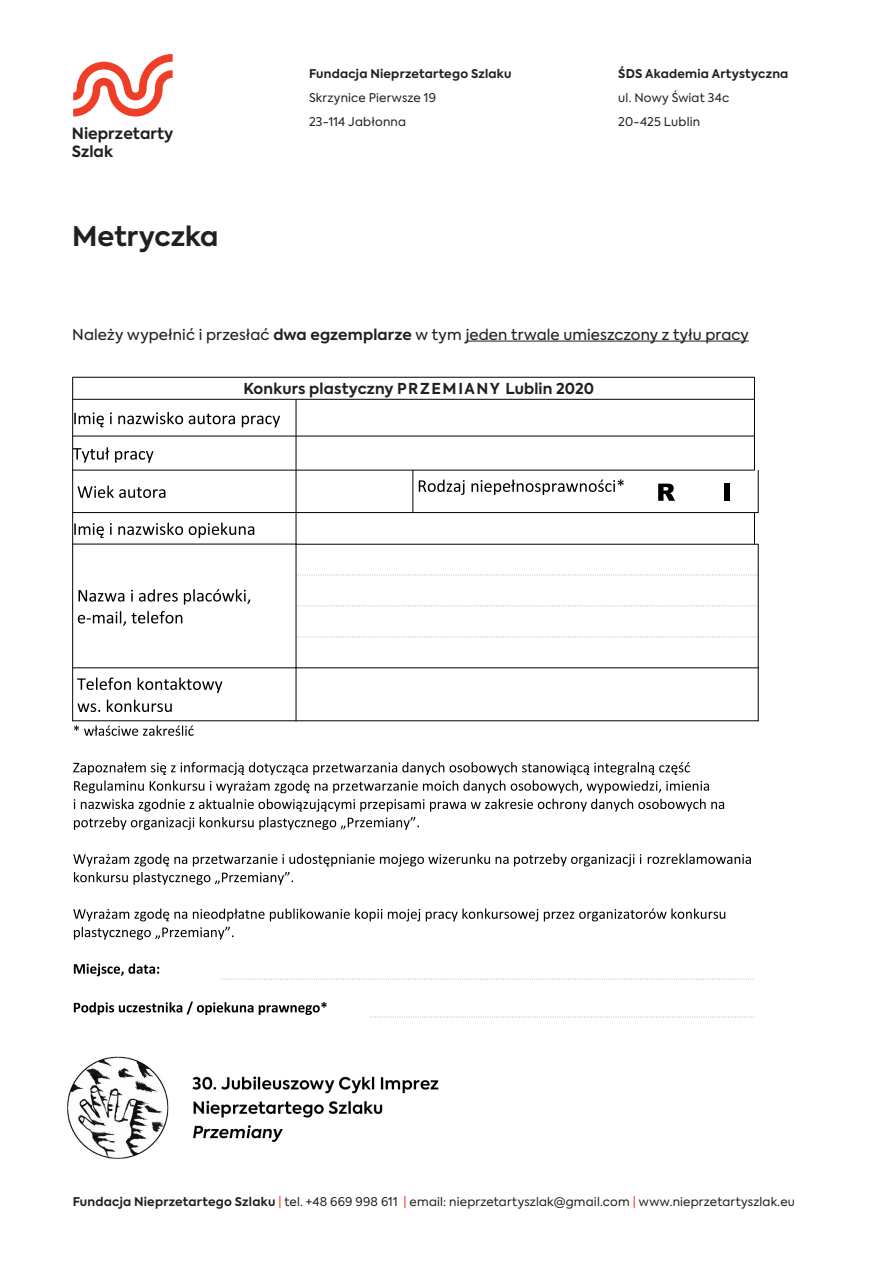
<style>
.page{position:relative;width:893px;height:1263px;background:#fff}
.page>*{position:absolute;margin:0;border:0;box-sizing:border-box;transform-origin:0 0}
.t1{font:700 27px "Axiforma";color:#231f20}
.t2{font:700 15.45px/18.6px "Axiforma";color:#231f20}
.t3{font:15px "Axiforma";letter-spacing:.005em;color:#231f20}
.t4{font:700 15px "Axiforma";letter-spacing:.01em;color:#231f20}
.t5{font:12px "Axiforma";letter-spacing:.015em;color:#231f20}
.t6{font:700 12px "Axiforma";letter-spacing:.02em;color:#231f20}
.s1{font-weight:700}
.s2{color:#ef3e27}
</style>
<div class="page">
<hr style="left:73px;top:377px;width:681px;height:1px;background:#000">
<hr style="left:73px;top:399px;width:681px;height:1px;background:#000">
<hr style="left:73px;top:436px;width:681px;height:1px;background:#000">
<hr style="left:73px;top:470px;width:681px;height:1px;background:#000">
<hr style="left:73px;top:512px;width:685px;height:1px;background:#000">
<hr style="left:73px;top:544px;width:223px;height:1px;background:#000">
<hr style="left:296px;top:544px;width:462px;height:1px;background:#000">
<svg style="left:298px;top:575px;width:460px;height:1px"></svg>
<svg style="left:298px;top:605px;width:460px;height:1px"></svg>
<svg style="left:298px;top:636px;width:460px;height:1px"></svg>
<hr style="left:73px;top:667px;width:685px;height:1px;background:#000">
<hr style="left:72px;top:720px;width:687px;height:1px;background:#000">
<svg style="left:222px;top:979px;width:532px;height:1px"></svg>
<svg style="left:370px;top:1017px;width:384px;height:1px"></svg>
<hr style="left:72px;top:377px;width:1px;height:291px;background:#000">
<hr style="left:72px;top:667px;width:1px;height:54px;background:#000">
<hr style="left:296px;top:399px;width:1px;height:145px;background:#000">
<hr style="left:296px;top:544px;width:1px;height:124px;background:#000">
<hr style="left:296px;top:667px;width:1px;height:54px;background:#000">
<hr style="left:413px;top:470px;width:1px;height:43px;background:#000">
<hr style="left:754px;top:377px;width:1px;height:93px;background:#000">
<hr style="left:754px;top:512px;width:1px;height:32px;background:#000">
<hr style="left:758px;top:470px;width:1px;height:43px;background:#000">
<hr style="left:758px;top:544px;width:1px;height:124px;background:#000">
<hr style="left:758px;top:667px;width:1px;height:54px;background:#000">
<svg style="left:74px;top:412px;width:206px;height:15px"></svg>
<svg style="left:73px;top:447px;width:80px;height:16px"></svg>
<svg style="left:78px;top:485px;width:87px;height:13px"></svg>
<svg style="left:419px;top:479px;width:205px;height:16px"></svg>
<svg style="left:658px;top:484px;width:17px;height:17px"></svg>
<div style="left:724px;top:484px;width:5px;height:17px;background:#000"></div>
<svg style="left:74px;top:523px;width:180px;height:15px"></svg>
<svg style="left:79px;top:589px;width:171px;height:16px"></svg>
<svg style="left:78px;top:611px;width:104px;height:15px"></svg>
<svg style="left:77px;top:677px;width:145px;height:16px"></svg>
<svg style="left:77px;top:703px;width:23px;height:9px"></svg>
<svg style="left:107px;top:700px;width:65px;height:12px"></svg>
<svg style="left:74px;top:725px;width:120px;height:11px"></svg>
<svg style="left:73px;top:762px;width:636px;height:31px"></svg>
<svg style="left:81px;top:799px;width:643px;height:12px"></svg>
<svg style="left:74px;top:817px;width:345px;height:13px"></svg>
<svg style="left:73px;top:854px;width:568px;height:12px"></svg>
<svg style="left:648px;top:854px;width:103px;height:10px"></svg>
<svg style="left:74px;top:872px;width:219px;height:13px"></svg>
<svg style="left:73px;top:908px;width:652px;height:13px"></svg>
<svg style="left:74px;top:927px;width:160px;height:13px"></svg>
<svg style="left:74px;top:963px;width:85px;height:13px"></svg>
<svg style="left:74px;top:1001px;width:253px;height:14px"></svg>
<svg style="left:73px;top:54px;width:100px;height:63px"></svg>
<img style="left:67px;top:1056px;width:372px;height:103px">
<hr style="left:465px;top:341px;width:284px;height:1px;background:#231f20">
<p class="t2" style="left:72px;top:124px;width:103px">Nieprzetarty<br>Szlak</p>
<p class="t1" style="left:72px;top:218px;width:148px">Metryczka</p>
<p class="t6" style="left:309px;top:65px;width:204px">Fundacja Nieprzetartego Szlaku</p>
<p class="t5" style="left:309px;top:90px;width:128px">Skrzynice Pierwsze 19</p>
<p class="t5" style="left:309px;top:114px;width:99px">23-114 Jabłonna</p>
<p class="t6" style="left:618px;top:65px;width:172px">ŚDS Akademia Artystyczna</p>
<p class="t5" style="left:618px;top:90px;width:112px">ul. Nowy Świat 34c</p>
<p class="t5" style="left:618px;top:114px;width:83px">20-425 Lublin</p>
<p class="t3" style="left:72px;top:324px;width:678px">Należy wypełnić i przesłać <span class="s1">dwa egzemplarze</span> w tym jeden trwale umieszczony z tyłu pracy</p>
<p class="t4" style="left:244px;top:378px;width:352px">Konkurs plastyczny PRZEMIANY Lublin 2020</p>
<p class="t5" style="left:73px;top:1194px;width:724px"><span class="s1">Fundacja Nieprzetartego Szlaku</span> <span class="s2">|</span> tel. +48 669 998 611 <span class="s2">|</span> email: nieprzetartyszlak@gmail.com <span class="s2">|</span> www.nieprzetartyszlak.eu</p>
</div>
